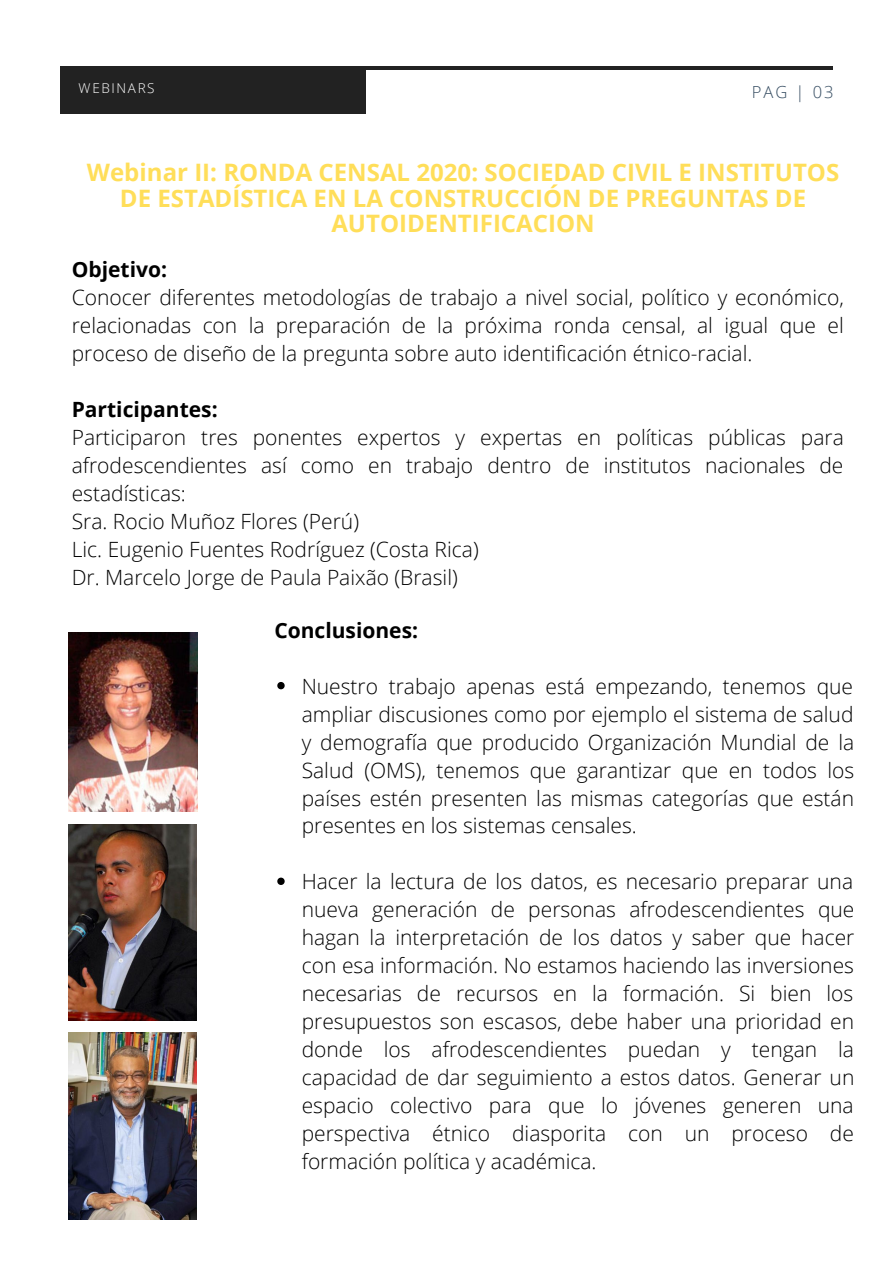
<style>
.page{position:relative;width:894px;height:1264px;background:#fff}
.page>*{position:absolute;margin:0;border:0;box-sizing:border-box;transform-origin:0 0}
.t1{font:700 24px/26px "Open Sans";color:#ffde59;text-align:center}
.t2{font:300 21px/27.9px "Open Sans";color:#000;text-align:justify}
.t3{font:700 21px "Open Sans";color:#000}
.t4{font:300 16.5px "Open Sans";color:#364d62}
.t5{font:300 13.5px "Open Sans";letter-spacing:.12em;color:#fff}
</style>
<div class="page">
<hr style="left:61px;top:66px;width:771px;height:4px;background:#222">
<div style="left:61px;top:66px;width:305px;height:48px;background:#222"></div>
<img style="left:68px;top:632px;width:130px;height:179px">
<svg style="left:277px;top:682px;width:7px;height:7px"></svg>
<svg style="left:277px;top:877px;width:7px;height:8px"></svg>
<img style="left:68px;top:824px;width:129px;height:196px">
<img style="left:68px;top:1032px;width:129px;height:187px">
<p class="t5" style="left:79px;top:79px;width:77px">WEBINARS</p>
<p class="t4" style="left:751px;top:80px;width:83px">PAG | 03</p>
<p class="t1" style="left:87px;top:158px;width:753px">Webinar II: RONDA CENSAL 2020: SOCIEDAD CIVIL E INSTITUTOS<br>DE ESTADÍSTICA EN LA CONSTRUCCIÓN DE PREGUNTAS DE<br>AUTOIDENTIFICACION</p>
<p class="t3" style="left:72px;top:255px;width:97px">Objetivo:</p>
<p class="t2" style="left:72px;top:283px;width:773px">Conocer diferentes metodologías de trabajo a nivel social, político y económico, relacionadas con la preparación de la próxima ronda censal, al igual que el proceso de diseño de la pregunta sobre auto identificación étnico-racial.</p>
<p class="t3" style="left:72px;top:395px;width:147px">Participantes:</p>
<p class="t2" style="left:72px;top:423px;width:773px;text-align:left">Participaron tres ponentes expertos y expertas en políticas públicas para afrodescendientes así como en trabajo dentro de institutos nacionales de estadísticas:<br>Sra. Rocio Muñoz Flores (Perú)<br>Lic. Eugenio Fuentes Rodríguez (Costa Rica)<br>Dr. Marcelo Jorge de Paula Paixão (Brasil)</p>
<p class="t3" style="left:274px;top:615px;width:145px">Conclusiones:</p>
<p class="t2" style="left:301px;top:671px;width:554px">Nuestro trabajo apenas está empezando, tenemos que ampliar discusiones como por ejemplo el sistema de salud y demografía que producido Organización Mundial de la Salud (OMS), tenemos que garantizar que en todos los países estén presenten las mismas categorías que están presentes en los sistemas censales.</p>
<p class="t2" style="left:301px;top:867px;width:554px">Hacer la lectura de los datos, es necesario preparar una nueva generación de personas afrodescendientes que hagan la interpretación de los datos y saber que hacer con esa información. No estamos haciendo las inversiones necesarias de recursos en la formación. Si bien los presupuestos son escasos, debe haber una prioridad en donde los afrodescendientes puedan y tengan la capacidad de dar seguimiento a estos datos. Generar un espacio colectivo para que lo jóvenes generen una perspectiva étnico diasporita con un proceso de formación política y académica.</p>
</div>
